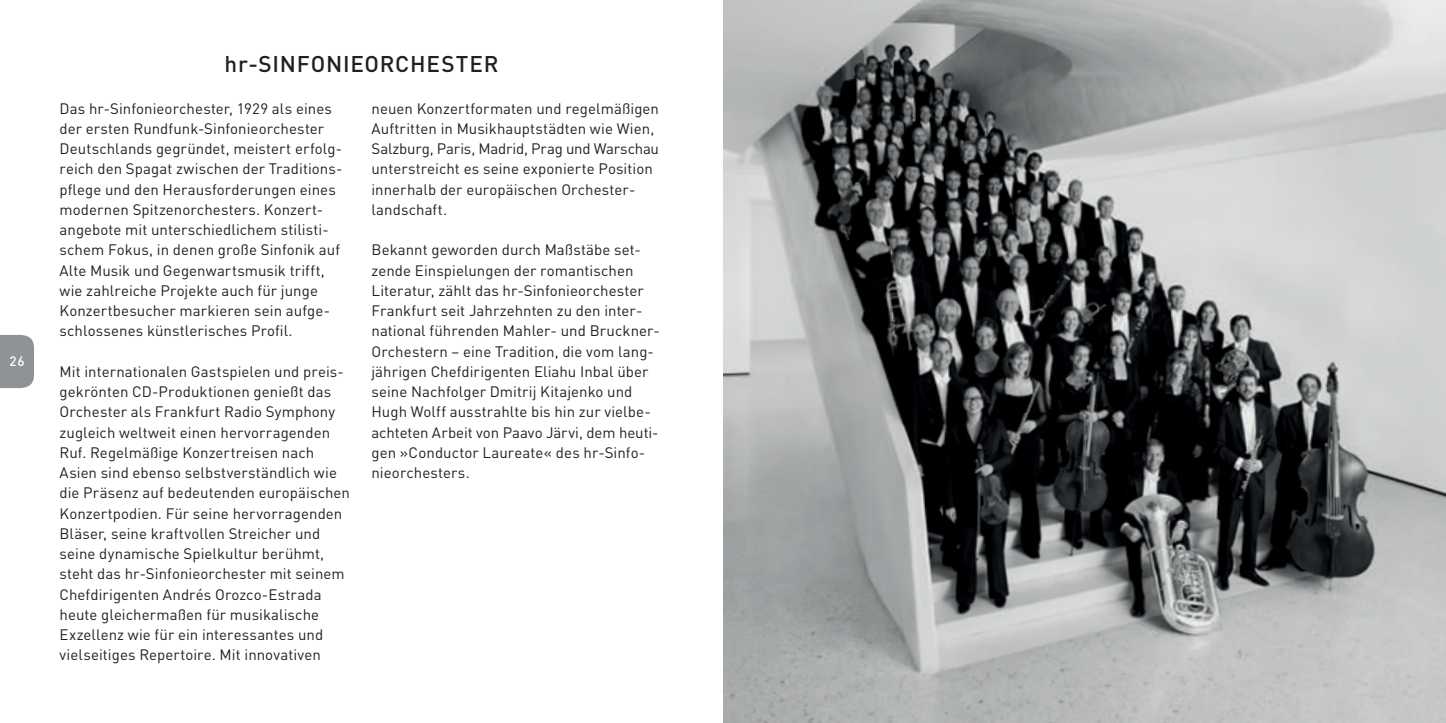
<style>
.page{position:relative;width:1446px;height:723px;background:#fff}
.page>*{position:absolute;margin:0;border:0;box-sizing:border-box;transform-origin:0 0}
.t1{font:500 22.5px "DIN";letter-spacing:.03em;color:#231f20}
.t2{font:15px/20.2px "DIN";letter-spacing:.005em;color:#231f20}
.t3{font:500 13.5px "DIN";color:#fff}
</style>
<div class="page">
<div style="left:0;top:335px;width:34px;height:53px;background:#8f9396"></div>
<img style="left:723px;top:0;width:723px;height:723px">
<p class="t3" style="left:9px;top:356px;width:17px">26</p>
<h1 class="t1" style="left:225px;top:56px;width:275px">hr-SINFONIEORCHESTER</h1>
<p class="t2" style="left:60px;top:100px;width:284px">Das hr-Sinfonieorchester, 1929 als eines der ersten Rundfunk-Sinfonieorchester Deutschlands gegründet, meistert erfolg&shy;reich den Spagat zwischen der Traditions&shy;pflege und den Herausforderungen eines modernen Spitzenorchesters. Konzert&shy;angebote mit unterschiedlichem stilisti&shy;schem Fokus, in denen große Sinfonik auf Alte Musik und Gegenwartsmusik trifft, wie zahlreiche Projekte auch für junge Konzertbesucher markieren sein aufge&shy;schlossenes künstlerisches Profil.</p>
<p class="t2" style="left:60px;top:363px;width:292px">Mit internationalen Gastspielen und preis&shy;gekrönten CD-Produktionen genießt das Orchester als Frankfurt Radio Symphony zugleich weltweit einen hervorragenden Ruf. Regelmäßige Konzertreisen nach Asien sind ebenso selbstverständlich wie die Präsenz auf bedeutenden europäischen Konzertpodien. Für seine hervorragenden Bläser, seine kraftvollen Streicher und seine dynamische Spielkultur berühmt, steht das hr-Sinfonieorchester mit seinem Chefdirigenten Andrés Orozco-Estrada heute gleichermaßen für musikalische Exzellenz wie für ein interessantes und vielseitiges Repertoire. Mit innovativen</p>
<p class="t2" style="left:371px;top:100px;width:289px">neuen Konzertformaten und regelmäßigen Auftritten in Musikhauptstädten wie Wien, Salzburg, Paris, Madrid, Prag und Warschau unterstreicht es seine exponierte Position innerhalb der europäischen Orchester&shy;landschaft.</p>
<p class="t2" style="left:371px;top:241px;width:290px">Bekannt geworden durch Maßstäbe set&shy;zende Einspielungen der romantischen Literatur, zählt das hr-Sinfonieorchester Frankfurt seit Jahrzehnten zu den inter&shy;national führenden Mahler- und Bruckner-Orchestern – eine Tradition, die vom lang&shy;jährigen Chefdirigenten Eliahu Inbal über seine Nachfolger Dmitrij Kitajenko und Hugh Wolff ausstrahlte bis hin zur vielbe&shy;achteten Arbeit von Paavo Järvi, dem heuti&shy;gen »Conductor Laureate« des hr-Sinfo&shy;nieorchesters.</p>
</div>
